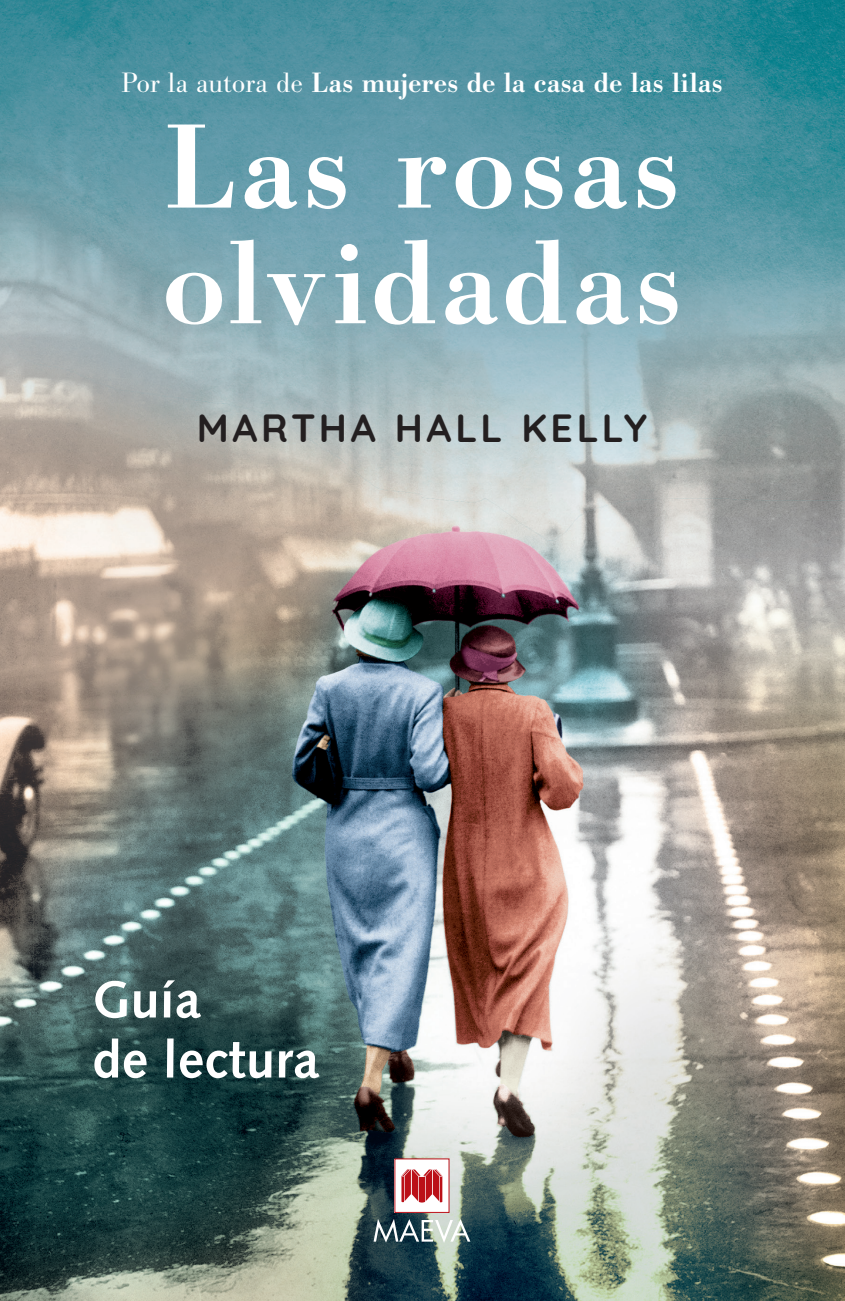
<style>
.page{position:relative;width:845px;height:1301px;background:#fff}
.page>*{position:absolute;margin:0;border:0;box-sizing:border-box;transform-origin:0 0}
.t1{font:500 117.6px/115.6px "Bodoni BE";letter-spacing:.04em;color:#fff}
.t2{font:700 52px/60px "Syntax LT Std";letter-spacing:.01em;color:#fff}
.t3{font:700 39.2px "Quicksand";letter-spacing:.095em;color:#231f20}
.t4{font:500 27.4px "Bodoni BE";letter-spacing:.015em;color:#fff}
.s1{font-weight:300}
</style>
<div class="page">
<img style="left:0;top:0;width:845px;height:1300px">
<svg style="left:373px;top:1218px;width:97px;height:24px"></svg>
<div style="left:395px;top:1158px;width:54px;height:54px;background:#fff"></div>
<svg style="left:401px;top:1169px;width:41px;height:33px"></svg>
<p class="t4" style="left:121px;top:67px;width:603px"><span class="s1">Por la autora de</span> Las mujeres de la casa de las lilas</p>
<h1 class="t1" style="left:162px;top:113px;width:521px">Las rosas olvidadas</h1>
<h3 class="t3" style="left:197px;top:395px;width:452px">MARTHA HALL KELLY</h3>
<h2 class="t2" style="left:92px;top:969px;width:228px">Guía<br>de lectura</h2>
</div>
